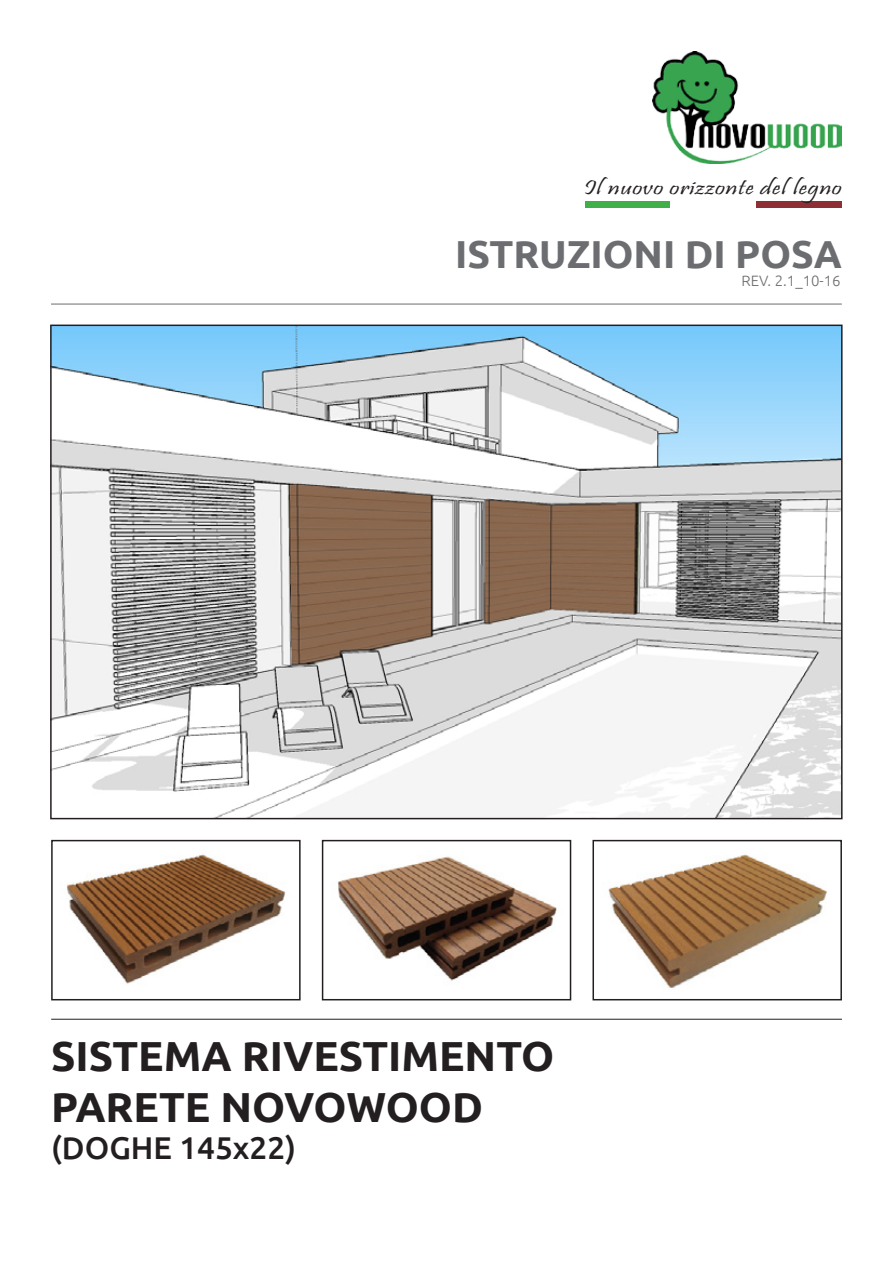
<style>
.page{position:relative;width:893px;height:1263px;background:#fff}
.page>*{position:absolute;margin:0;border:0;box-sizing:border-box;transform-origin:0 0}
.t1{font:700 42px "Ubuntu";color:#231f20}
.t2{font:700 39px "Ubuntu";color:#6c6d70}
.t3{font:500 31.5px "Ubuntu";color:#231f20}
.t4{font:21px "Pristina";letter-spacing:.02em;color:#231f20;scale:1.36 1}
.t5{font:300 15px "Ubuntu";color:#6c6d70}
</style>
<div class="page">
<div style="left:585px;top:201px;width:85px;height:6px;background:#40ae49"></div>
<div style="left:756px;top:201px;width:86px;height:6px;background:#8d2f34"></div>
<img style="left:652px;top:51px;width:190px;height:113px">
<img style="left:53px;top:328px;width:787px;height:488px">
<hr style="left:51px;top:304px;width:791px;height:1px;background:#6c6d70">
<hr style="left:51px;top:1019px;width:791px;height:1px;background:#231f20">
<img style="left:66px;top:854px;width:219px;height:130px">
<div style="left:51px;top:840px;width:250px;height:160px;border:2px solid #231f20"></div>
<img style="left:337px;top:856px;width:220px;height:125px">
<div style="left:322px;top:840px;width:249px;height:160px;border:2px solid #231f20"></div>
<img style="left:608px;top:854px;width:219px;height:134px">
<div style="left:592px;top:840px;width:250px;height:160px;border:2px solid #231f20"></div>
<p class="t4" style="left:584px;top:176px;width:191px">Il nuovo orizzonte del legno</p>
<p class="t2" style="left:455px;top:231px;width:388px">ISTRUZIONI DI POSA</p>
<p class="t5" style="left:742px;top:272px;width:101px">REV. 2.1_10-16</p>
<p class="t1" style="left:51px;top:1031px;width:505px">SISTEMA RIVESTIMENTO</p>
<p class="t1" style="left:51px;top:1081px;width:433px">PARETE NOVOWOOD</p>
<p class="t3" style="left:51px;top:1128px;width:246px">(DOGHE 145x22)</p>
</div>
